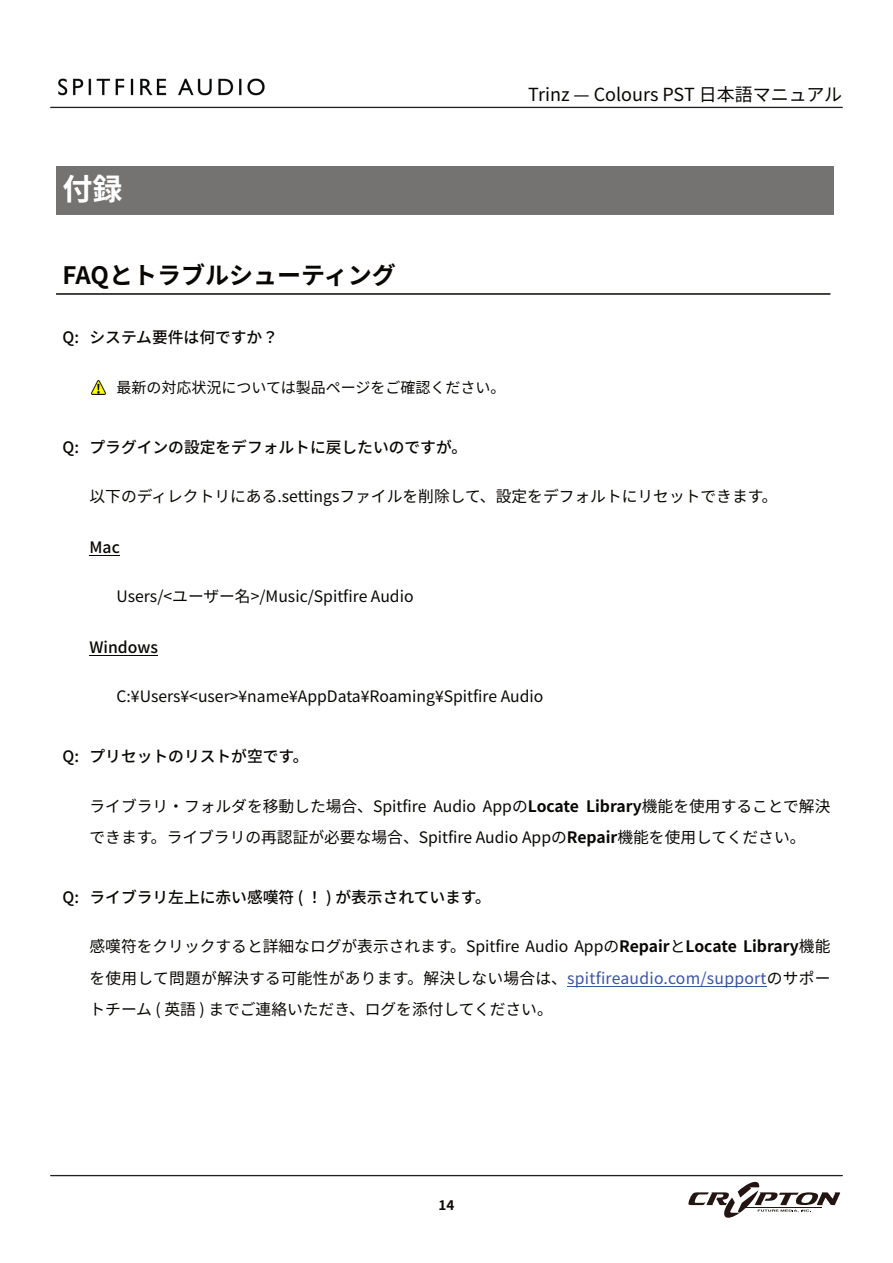
<style>
.page{position:relative;width:893px;height:1263px;background:#fff}
.page>*{position:absolute;margin:0;border:0;box-sizing:border-box;transform-origin:0 0}
.t1{font:700 30px "Source Han Sans JP";color:#fff}
.t2{font:700 24px "Source Han Sans JP";color:#080704}
.t3{font:18px "Source Han Sans JP";color:#080704}
.t4{font:15.75px/31.5px "Source Han Sans JP";color:#080704}
.t5{font:500 15.75px "Source Han Sans JP";color:#080704}
.t6{font:15px "Source Han Sans JP";color:#080704}
.s1{font-weight:700}
.s2{color:#3a53a3}
</style>
<div class="page">
<hr style="left:51px;top:107px;width:791px;height:1px;background:#231f20">
<hr style="left:51px;top:1175px;width:791px;height:1px;background:#231f20">
<svg style="left:688px;top:1181px;width:152px;height:37px"></svg>
<img style="left:58px;top:78px;width:207px;height:18px">
<div style="left:56px;top:167px;width:778px;height:48px;background:#757372"></div>
<hr style="left:56px;top:293px;width:774px;height:2px;background:#080704">
<hr style="left:90px;top:555px;width:30px;height:1px;background:#080704">
<hr style="left:90px;top:655px;width:68px;height:1px;background:#080704">
<hr style="left:567px;top:986px;width:200px;height:1px;background:#3a53a3">
<img style="left:92px;top:381px;width:14px;height:13px">
<h1 class="t1" style="left:63px;top:173px;width:61px">付録</h1>
<h2 class="t2" style="left:63px;top:263px;width:335px">FAQとトラブルシューティング</h2>
<p class="t5" style="left:63px;top:330px;width:217px">Q: システム要件は何ですか？</p>
<p class="t6" style="left:117px;top:380px;width:390px">最新の対応状況については製品ページをご確認ください。</p>
<p class="t3" style="left:528px;top:85px;width:315px">Trinz — Colours PST 日本語マニュアル</p>
<p class="t5" style="left:63px;top:439px;width:406px">Q: プラグインの設定をデフォルトに戻したいのですが。</p>
<p class="t4" style="left:90px;top:480px;width:690px">以下のディレクトリにある.settingsファイルを削除して、設定をデフォルトにリセットできます。</p>
<p class="t5" style="left:90px;top:539px;width:32px">Mac</p>
<p class="t4" style="left:117px;top:580px;width:299px">Users/&lt;ユーザー名&gt;/Music/Spitfire Audio</p>
<p class="t5" style="left:90px;top:639px;width:70px">Windows</p>
<p class="t4" style="left:117px;top:681px;width:428px">C:¥Users¥&lt;user&gt;¥name¥AppData¥Roaming¥Spitfire Audio</p>
<p class="t5" style="left:63px;top:748px;width:247px">Q: プリセットのリストが空です。</p>
<p class="t4" style="left:90px;top:790px;width:742px">ライブラリ‧フォルダを移動した場合、Spitfire Audio Appの<span class="s1">Locate Library</span>機能を使用することで解決できます。ライブラリの再認証が必要な場合、Spitfire Audio Appの<span class="s1">Repair</span>機能を使用してください。</p>
<p class="t5" style="left:63px;top:889px;width:430px">Q: ライブラリ左上に赤い感嘆符 ( ！ ) が表示されています。</p>
<p class="t4" style="left:90px;top:930px;width:742px;text-align:justify">感嘆符をクリックすると詳細なログが表示されます。Spitfire Audio Appの<span class="s1">Repair</span>と<span class="s1">Locate Library</span>機能を使用して問題が解決する可能性があります。解決しない場合は、<span class="s2">spitfireaudio.com/support</span>のサポートチーム ( 英語 ) までご連絡いただき、ログを添付してください。</p>
</div>
